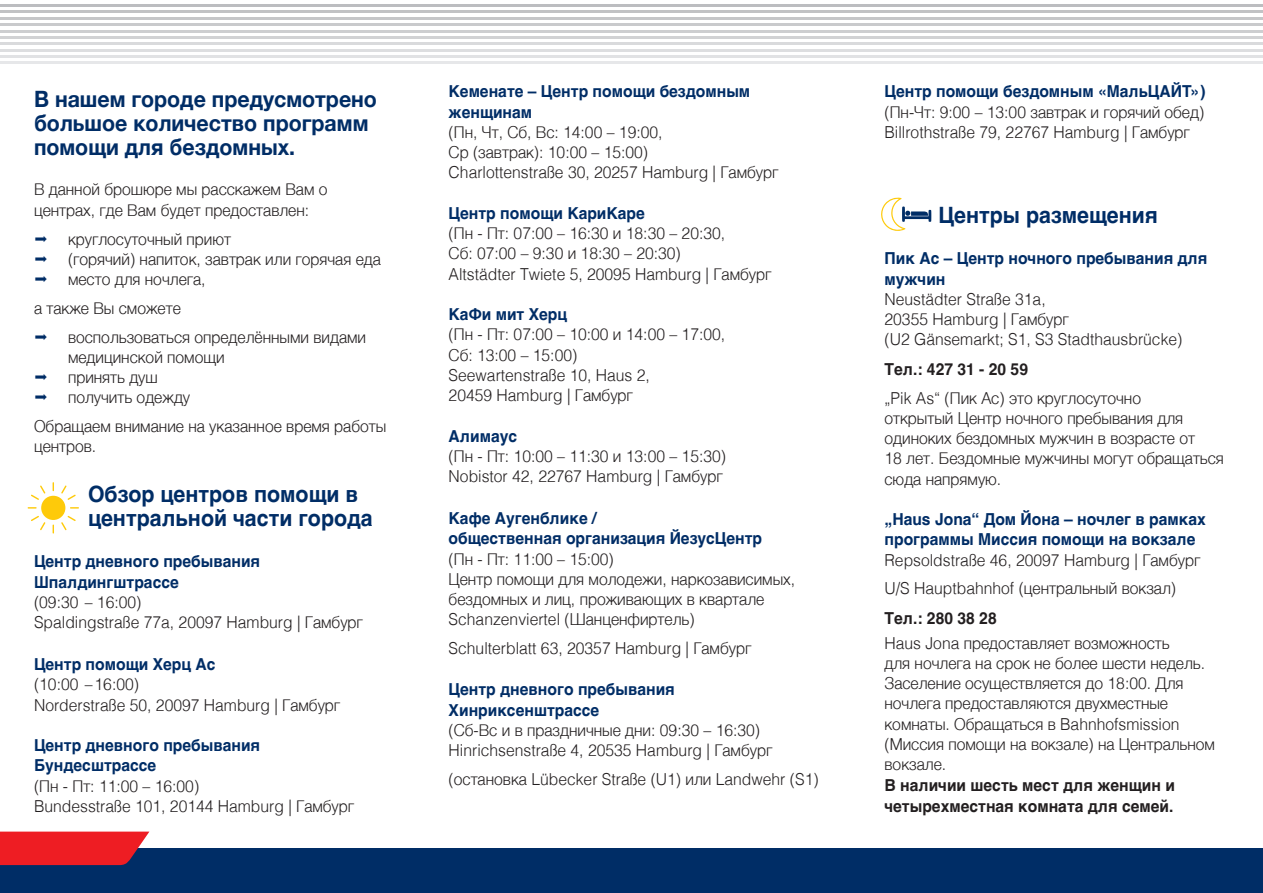
<style>
.page{position:relative;width:1263px;height:893px;background:#fff}
.page>*{position:absolute;margin:0;border:0;box-sizing:border-box;transform-origin:0 0}
.H2-Kolumne{font:700 22.5px/24px "Helvetica Neue";color:#002d66;scale:.95 1}
.H2-Kolumne-2{font:700 22.5px/24px "Helvetica";color:#002d66;scale:.95 1}
.P-Text{font:300 16.5px/20.2px "Helvetica";color:#231f20;scale:.95 1}
.P-Text_bold_blau{font:700 16.5px/20.2px "Helvetica";color:#002d66;scale:.95 1}
.P-Bullet{font:300 16.5px/20.2px "Helvetica";color:#231f20;scale:.95 1}
.P-Text-2{font:700 16.5px/21px "Helvetica";color:#231f20;scale:.95 1}
.P-Text_bold_blau-2{font:300 16.5px "Helvetica";color:#231f20;scale:.95 1}
.P-Text_bold_black{font:700 16.5px "Helvetica";color:#231f20;scale:.95 1}
</style>
<div class="page">
<hr style="left:0;top:62px;width:1263px;height:2px;background:#e6e7e9">
<hr style="left:0;top:55px;width:1263px;height:3px;background:#e1e2e4">
<hr style="left:0;top:49px;width:1263px;height:3px;background:#dddee0">
<hr style="left:0;top:43px;width:1263px;height:2px;background:#d9dadc">
<hr style="left:0;top:36px;width:1263px;height:3px;background:#d1d2d4">
<hr style="left:0;top:30px;width:1263px;height:2px;background:#cdced0">
<hr style="left:0;top:23px;width:1263px;height:3px;background:#c9cacc">
<hr style="left:0;top:17px;width:1263px;height:3px;background:#c5c6c8">
<hr style="left:0;top:11px;width:1263px;height:2px;background:#c1c2c4">
<hr style="left:0;top:4px;width:1263px;height:3px;background:#bcbdc0">
<div style="left:0;top:848px;width:1263px;height:45px;background:#002d66"></div>
<svg style="left:0;top:832px;width:149px;height:33px;background:#e0212a"></svg>
<div style="left:41px;top:496px;width:24px;height:24px;background:#feca0a;border-radius:50%"></div>
<svg style="left:31px;top:485px;width:14px;height:15px"></svg>
<svg style="left:28px;top:507px;width:9px;height:2px"></svg>
<svg style="left:31px;top:516px;width:14px;height:14px"></svg>
<svg style="left:61px;top:516px;width:15px;height:14px"></svg>
<svg style="left:70px;top:507px;width:9px;height:2px"></svg>
<svg style="left:61px;top:485px;width:15px;height:15px"></svg>
<svg style="left:881px;top:197px;width:50px;height:34px"></svg>
<h2 class="H2-Kolumne" style="left:34px;top:88px;width:363px">В нашем городе предусмотрено большое количество программ помощи для бездомных.</h2>
<p class="P-Text" style="left:34px;top:178px;width:310px">В данной брошюре мы расскажем Вам о</p>
<p class="P-Text" style="left:34px;top:199px;width:291px">центрах, где Вам будет предоставлен:</p>
<p class="P-Bullet" style="left:68px;top:227px;width:173px">круглосуточный приют</p>
<p class="P-Bullet" style="left:68px;top:248px;width:331px">(горячий) напиток, завтрак или горячая еда</p>
<p class="P-Bullet" style="left:68px;top:268px;width:146px">место для ночлега,</p>
<p class="P-Text" style="left:34px;top:297px;width:156px">а также Вы сможете</p>
<p class="P-Bullet" style="left:68px;top:325px;width:315px">воспользоваться определёнными видами медицинской помощи</p>
<p class="P-Bullet" style="left:68px;top:366px;width:96px">принять душ</p>
<p class="P-Bullet" style="left:68px;top:386px;width:130px">получить одежду</p>
<p class="P-Text" style="left:34px;top:415px;width:372px">Обращаем внимание на указанное время работы центров.</p>
<h2 class="H2-Kolumne-2" style="left:88px;top:485px;width:301px">Обзор центров помощи в центральной части города</h2>
<p class="P-Text_bold_blau" style="left:34px;top:553px;width:240px">Центр дневного пребывания</p>
<p class="P-Text_bold_blau" style="left:34px;top:574px;width:154px">Шпалдингштрассе</p>
<p class="P-Text" style="left:34px;top:591px;width:115px">(09:30 – 16:00)</p>
<p class="P-Text" style="left:34px;top:611px;width:348px">Spaldingstraße 77a, 20097 Hamburg | Гамбург</p>
<p class="P-Text_bold_blau" style="left:34px;top:656px;width:192px">Центр помощи Херц Ас</p>
<p class="P-Text" style="left:34px;top:673px;width:112px">(10:00 –16:00)</p>
<p class="P-Text" style="left:34px;top:693px;width:324px">Norderstraße 50, 20097 Hamburg | Гамбург</p>
<p class="P-Text_bold_blau" style="left:34px;top:737px;width:240px">Центр дневного пребывания</p>
<p class="P-Text_bold_blau" style="left:34px;top:757px;width:130px">Бундесштрассе</p>
<p class="P-Text" style="left:34px;top:774px;width:175px">(Пн - Пт: 11:00 – 16:00)</p>
<p class="P-Text" style="left:34px;top:795px;width:338px">Bundesstraße 101, 20144 Hamburg | Гамбург</p>
<p class="P-Text_bold_blau" style="left:449px;top:83px;width:319px">Кеменате – Центр помощи бездомным</p>
<p class="P-Text_bold_blau" style="left:449px;top:104px;width:90px">женщинам</p>
<p class="P-Text" style="left:449px;top:121px;width:227px">(Пн, Чт, Сб, Вс: 14:00 – 19:00,</p>
<p class="P-Text" style="left:449px;top:141px;width:211px">Ср (завтрак): 10:00 – 15:00)</p>
<p class="P-Text_bold_blau-2" style="left:449px;top:159px;width:349px">Charlottenstraße 30, 20257 Hamburg | Гамбург</p>
<p class="P-Text_bold_blau" style="left:449px;top:205px;width:208px">Центр помощи КариКаре</p>
<p class="P-Text" style="left:449px;top:222px;width:293px">(Пн - Пт: 07:00 – 16:30 и 18:30 – 20:30,</p>
<p class="P-Text" style="left:449px;top:242px;width:246px">Сб: 07:00 – 9:30 и 18:30 – 20:30)</p>
<p class="P-Text" style="left:449px;top:263px;width:341px">Altstädter Twiete 5, 20095 Hamburg | Гамбург</p>
<p class="P-Text_bold_blau" style="left:449px;top:306px;width:126px">КаФи мит Херц</p>
<p class="P-Text" style="left:449px;top:323px;width:293px">(Пн - Пт: 07:00 – 10:00 и 14:00 – 17:00,</p>
<p class="P-Text" style="left:449px;top:344px;width:137px">Сб: 13:00 – 15:00)</p>
<p class="P-Text" style="left:449px;top:364px;width:213px">Seewartenstraße 10, Haus 2,</p>
<p class="P-Text" style="left:449px;top:384px;width:195px">20459 Hamburg | Гамбург</p>
<p class="P-Text_bold_blau" style="left:449px;top:428px;width:74px">Алимаус</p>
<p class="P-Text" style="left:449px;top:445px;width:294px">(Пн - Пт: 10:00 – 11:30 и 13:00 – 15:30)</p>
<p class="P-Text_bold_blau-2" style="left:449px;top:462px;width:290px">Nobistor 42, 22767 Hamburg | Гамбург</p>
<p class="P-Text_bold_blau" style="left:449px;top:510px;width:157px">Кафе Аугенблике /</p>
<p class="P-Text_bold_blau" style="left:449px;top:530px;width:332px">общественная организация ЙезусЦентр</p>
<p class="P-Text" style="left:449px;top:547px;width:175px">(Пн - Пт: 11:00 – 15:00)</p>
<p class="P-Text" style="left:449px;top:568px;width:366px">Центр помощи для молодежи, наркозависимых,</p>
<p class="P-Text" style="left:449px;top:588px;width:334px">бездомных и лиц, проживающих в квартале<br>Schanzenviertel (Шанценфиртель)</p>
<p class="P-Text" style="left:449px;top:637px;width:320px">Schulterblatt 63, 20357 Hamburg | Гамбург</p>
<p class="P-Text_bold_blau" style="left:449px;top:681px;width:240px">Центр дневного пребывания</p>
<p class="P-Text_bold_blau" style="left:449px;top:701px;width:160px">Хинриксенштрассе</p>
<p class="P-Text" style="left:449px;top:719px;width:329px">(Сб-Вс и в праздничные дни: 09:30 – 16:30)</p>
<p class="P-Text" style="left:449px;top:739px;width:342px">Hinrichsenstraße 4, 20535 Hamburg | Гамбург</p>
<p class="P-Text" style="left:449px;top:768px;width:391px">(остановка Lübecker Straße (U1) или Landwehr (S1)</p>
<p class="P-Text_bold_blau" style="left:884px;top:83px;width:339px">Центр помощи бездомным «МальЦАЙТ»)</p>
<p class="P-Text" style="left:884px;top:101px;width:338px">(Пн-Чт: 9:00 – 13:00 завтрак и горячий обед)</p>
<p class="P-Text" style="left:884px;top:121px;width:323px">Billrothstraße 79, 22767 Hamburg | Гамбург</p>
<h2 class="H2-Kolumne-2" style="left:938px;top:206px;width:232px">Центры размещения</h2>
<p class="P-Text_bold_blau" style="left:884px;top:250px;width:341px">Пик Ас – Центр ночного пребывания для мужчин</p>
<p class="P-Text" style="left:884px;top:288px;width:315px">Neustädter Straße 31a,<br>20355 Hamburg | Гамбург<br>(U2 Gänsemarkt; S1, S3 Stadthausbrücke)</p>
<p class="P-Text-2" style="left:884px;top:360px;width:153px">Тел.: 427 31 - 20 59</p>
<p class="P-Text" style="left:884px;top:387px;width:359px">„Pik As“ (Пик Ас) это круглосуточно<br>открытый Центр ночного пребывания для одиноких бездомных мужчин в возрасте от<br>18 лет. Бездомные мужчины могут обращаться сюда напрямую.</p>
<p class="P-Text_bold_blau" style="left:884px;top:511px;width:340px">„Haus Jona“ Дом Йона – ночлег в рамках программы Миссия помощи на вокзале</p>
<p class="P-Text" style="left:884px;top:549px;width:334px">Repsoldstraße 46, 20097 Hamburg | Гамбург</p>
<p class="P-Text" style="left:884px;top:577px;width:308px">U/S Hauptbahnhof (центральный вокзал)</p>
<p class="P-Text_bold_black" style="left:884px;top:608px;width:120px">Тел.: 280 38 28</p>
<p class="P-Text" style="left:884px;top:631px;width:302px">Haus Jona предоставляет возможность</p>
<p class="P-Text" style="left:884px;top:652px;width:339px">для ночлега на срок не более шести недель.</p>
<p class="P-Text" style="left:884px;top:672px;width:316px">Заселение осуществляется до 18:00. Для</p>
<p class="P-Text" style="left:884px;top:692px;width:300px">ночлега предоставляются двухместные</p>
<p class="P-Text" style="left:884px;top:712px;width:349px">комнаты. Обращаться в Bahnhofsmission (Миссия помощи на вокзале) на Центральном вокзале.</p>
<p class="P-Text-2" style="left:884px;top:776px;width:307px">В наличии шесть мест для женщин и четырехместная комната для семей.</p>
</div>
